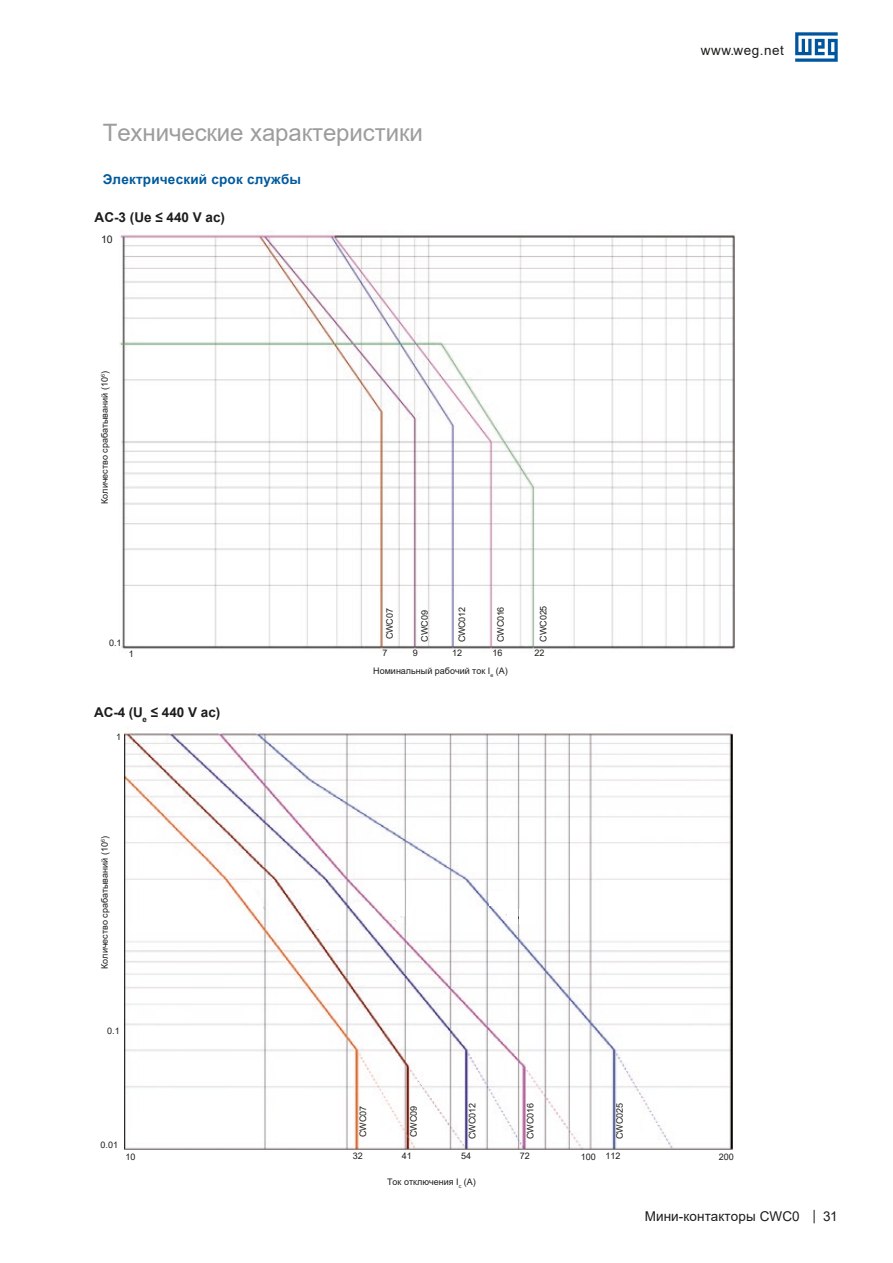
<style>
.page{position:relative;width:893px;height:1263px;background:#fff}
.page>*{position:absolute;margin:0;border:0;box-sizing:border-box;transform-origin:0 0}
.t1{font:24px "Arial";letter-spacing:-.005em;color:#9d9d9d}
.t2{font:700 13.5px "Arial";color:#1d1d1b}
.t3{font:700 13.5px "Arial";letter-spacing:.015em;color:#005a9d}
.t4{font:13.5px "Arial";letter-spacing:.005em;color:#1d1d1b}
.t5{font:13.5px "Arial";letter-spacing:.04em;color:#1d1d1b}
.t6{font:10.5px "Arial";color:#1d1d1b}
.t7{font:9px "Arial";color:#1d1d1b}
</style>
<div class="page">
<img style="left:119px;top:230px;width:616px;height:422px">
<img style="left:124px;top:733px;width:609px;height:416px">
<svg style="left:303px;top:902px;width:25px;height:30px"></svg>
<svg style="left:234px;top:881px;width:30px;height:34px"></svg>
<svg style="left:351px;top:880px;width:53px;height:61px"></svg>
<svg style="left:410px;top:890px;width:38px;height:43px"></svg>
<div style="left:490px;top:891px;width:25px;height:15px;background:#fff"></div>
<div style="left:499px;top:901px;width:18px;height:13px;background:#fff"></div>
<div style="left:507px;top:909px;width:10px;height:15px;background:#fff"></div>
<div style="left:519px;top:909px;width:11px;height:15px;background:#fff"></div>
<svg style="left:795px;top:32px;width:43px;height:30px"></svg>
<svg style="left:814px;top:1210px;width:1px;height:13px"></svg>
<h1 class="t1" style="left:103px;top:116px;width:322px">Технические характеристики</h1>
<h2 class="t3" style="left:103px;top:169px;width:200px">Электрический срок службы</h2>
<h2 class="t2" style="left:95px;top:207px;width:132px">AC-3 (Ue ≤ 440 V ac)</h2>
<p class="t6" style="left:101px;top:232px;width:13px">10</p>
<p class="t7" style="left:99px;top:504px;width:134px;rotate:-90deg">Количество срабатываний (10<sup>6</sup>)</p>
<p class="t7" style="left:109px;top:636px;width:14px">0.1</p>
<p class="t7" style="left:383px;top:639px;width:33px;rotate:-90deg">CWC07</p>
<p class="t7" style="left:418px;top:642px;width:33px;rotate:-90deg">CWC09</p>
<p class="t7" style="left:456px;top:642px;width:36px;rotate:-90deg">CWC012</p>
<p class="t7" style="left:494px;top:642px;width:36px;rotate:-90deg">CWC016</p>
<p class="t7" style="left:537px;top:642px;width:38px;rotate:-90deg">CWC025</p>
<p class="t7" style="left:129px;top:647px;width:7px">1</p>
<p class="t7" style="left:383px;top:647px;width:7px">7</p>
<p class="t7" style="left:413px;top:646px;width:7px">9</p>
<p class="t7" style="left:452px;top:646px;width:12px">12</p>
<p class="t7" style="left:492px;top:646px;width:12px">16</p>
<p class="t7" style="left:535px;top:647px;width:12px">22</p>
<p class="t7" style="left:373px;top:665px;width:136px">Номинальный рабочий ток I<sub>e</sub> (A)</p>
<h2 class="t2" style="left:94px;top:703px;width:128px">AC-4 (U<sub>e</sub> ≤ 440 V ac)</h2>
<p class="t7" style="left:116px;top:731px;width:7px">1</p>
<p class="t7" style="left:99px;top:969px;width:134px;rotate:-90deg">Количество срабатываний (10<sup>6</sup>)</p>
<p class="t7" style="left:107px;top:1025px;width:14px">0.1</p>
<p class="t7" style="left:101px;top:1139px;width:19px">0.01</p>
<p class="t7" style="left:357px;top:1137px;width:33px;rotate:-90deg">CWC07</p>
<p class="t7" style="left:408px;top:1137px;width:33px;rotate:-90deg">CWC09</p>
<p class="t7" style="left:466px;top:1139px;width:37px;rotate:-90deg">CWC012</p>
<p class="t7" style="left:524px;top:1139px;width:37px;rotate:-90deg">CWC016</p>
<p class="t7" style="left:613px;top:1139px;width:37px;rotate:-90deg">CWC025</p>
<h2 class="t5" style="left:701px;top:41px;width:85px">www.weg.net</h2>
<p class="t7" style="left:126px;top:1150px;width:12px">10</p>
<p class="t7" style="left:353px;top:1150px;width:12px">32</p>
<p class="t7" style="left:402px;top:1150px;width:12px">41</p>
<p class="t7" style="left:461px;top:1150px;width:12px">54</p>
<p class="t7" style="left:520px;top:1150px;width:12px">72</p>
<p class="t7" style="left:581px;top:1150px;width:41px">100 112</p>
<p class="t7" style="left:719px;top:1151px;width:17px">200</p>
<p class="t7" style="left:387px;top:1176px;width:90px">Ток отключения I<sub>c</sub> (A)</p>
<h2 class="t4" style="left:645px;top:1206px;width:156px">Мини-контакторы CWC0</h2>
<h2 class="t4" style="left:823px;top:1206px;width:16px">31</h2>
</div>
